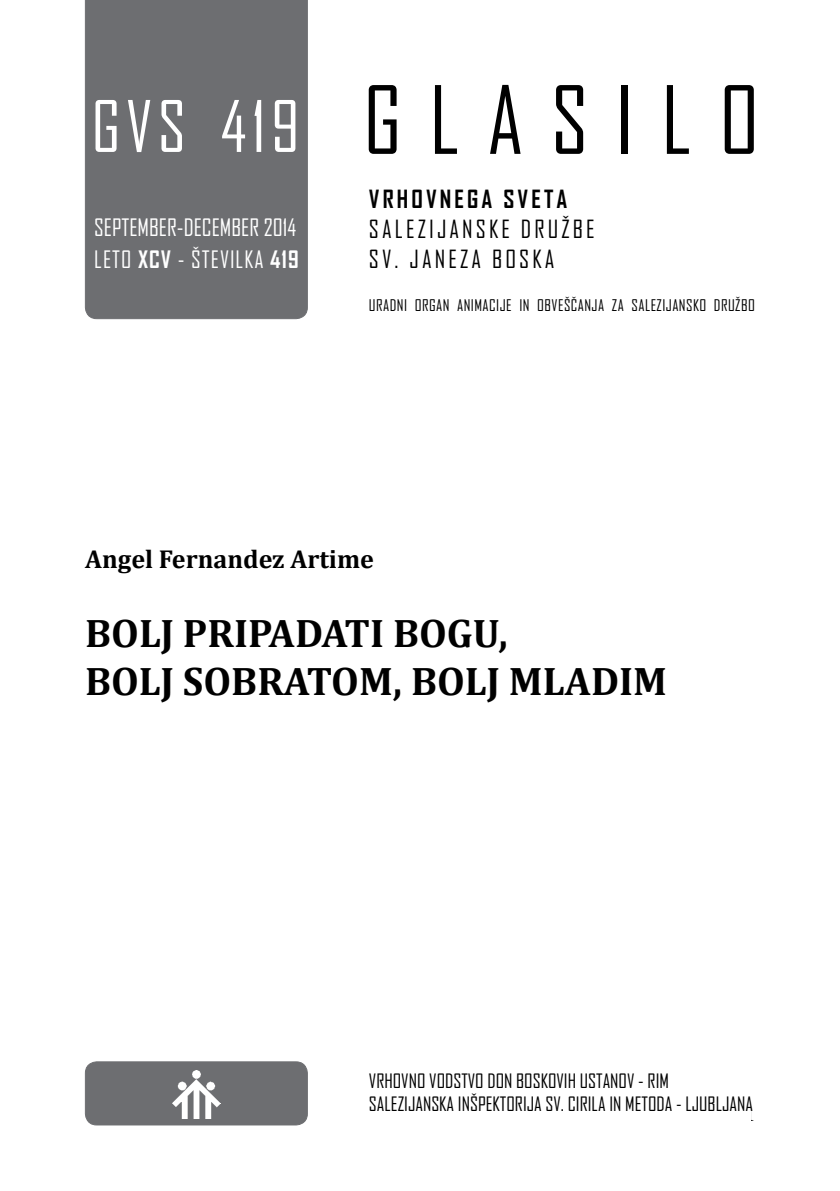
<style>
.page{position:relative;width:840px;height:1191px;background:#fff}
.page>*{position:absolute;margin:0;border:0;box-sizing:border-box;transform-origin:0 0}
.t1{font:90px "Agency FB";letter-spacing:.305em;color:#000}
.t2{font:68px "Agency FB";letter-spacing:.075em;color:#fff}
.t3{font:700 40px/48px "Cambria";color:#000}
.t4{font:700 26px "Cambria";color:#000}
.t5{font:24px/30px "Agency FB";letter-spacing:.13em;color:#000}
.t6{font:700 24px "Agency FB";letter-spacing:.13em;color:#000}
.t7{font:23px/32px "Agency FB";letter-spacing:.02em;color:#fff}
.t8{font:19px "Agency FB";color:#000}
.t9{font:18px "Cambria";color:#000}
.t10{font:15.4px "Agency FB";letter-spacing:.03em;color:#000}
.s1{font-weight:700}
</style>
<div class="page">
<div style="left:85px;top:0;width:222px;height:319px;background:#6d6e71"></div>
<div style="left:85px;top:1061px;width:222px;height:64px;background:#6d6e71;border-radius:11px"></div>
<div style="left:85px;top:1061px;width:222px;height:64px;border:1px solid #6d6e71;border-radius:11px"></div>
<img style="left:172px;top:1070px;width:48px;height:48px">
<h2 class="t2" style="left:91px;top:80px;width:210px">GVS 419</h2>
<p class="t7" style="left:94px;top:210px;width:206px">SEPTEMBER-DECEMBER 2014<br>LETO <span class="s1">XCV</span> - ŠTEVILKA <span class="s1">419</span></p>
<h1 class="t1" style="left:363px;top:59px;width:397px">GLASILO</h1>
<p class="t6" style="left:369px;top:183px;width:200px">VRHOVNEGA SVETA</p>
<p class="t5" style="left:369px;top:213px;width:227px">SALEZIJANSKE DRUŽBE<br>SV. JANEZA B OSKA</p>
<p class="t10" style="left:369px;top:294px;width:387px">URADNI ORGAN ANIMACIJE IN OBVEŠČANJA ZA SALEZIJANSKO DRUŽBO</p>
<h3 class="t4" style="left:85px;top:541px;width:290px">ANGEL FERNANDEZ ARTIME</h3>
<h3 class="t3" style="left:85px;top:608px;width:583px">BOLJ PRIPADATI BOGU,<br>BOLJ SOBRATOM, BOLJ MLADIM</h3>
<p class="t8" style="left:369px;top:1068px;width:33px">VRHOVNO</p>
<p class="t8" style="left:429px;top:1068px;width:9px">VODS</p>
<p class="t8" style="left:461px;top:1068px;width:71px">TVO DON BOSKOVI</p>
<p class="t8" style="left:567px;top:1068px;width:44px">H USTANOV</p>
<p class="t8" style="left:638px;top:1068px;width:32px">- RIM</p>
<p class="t8" style="left:369px;top:1090px;width:16px">SALEZIJANSKA</p>
<p class="t8" style="left:457px;top:1090px;width:57px">INŠPEKTORIJA</p>
<p class="t8" style="left:545px;top:1090px;width:37px">SV. CIRILA</p>
<p class="t8" style="left:609px;top:1090px;width:91px">IN METODA - LJUBLJANA</p>
<p class="t9" style="left:744px;top:1104px;width:11px">1</p>
</div>
